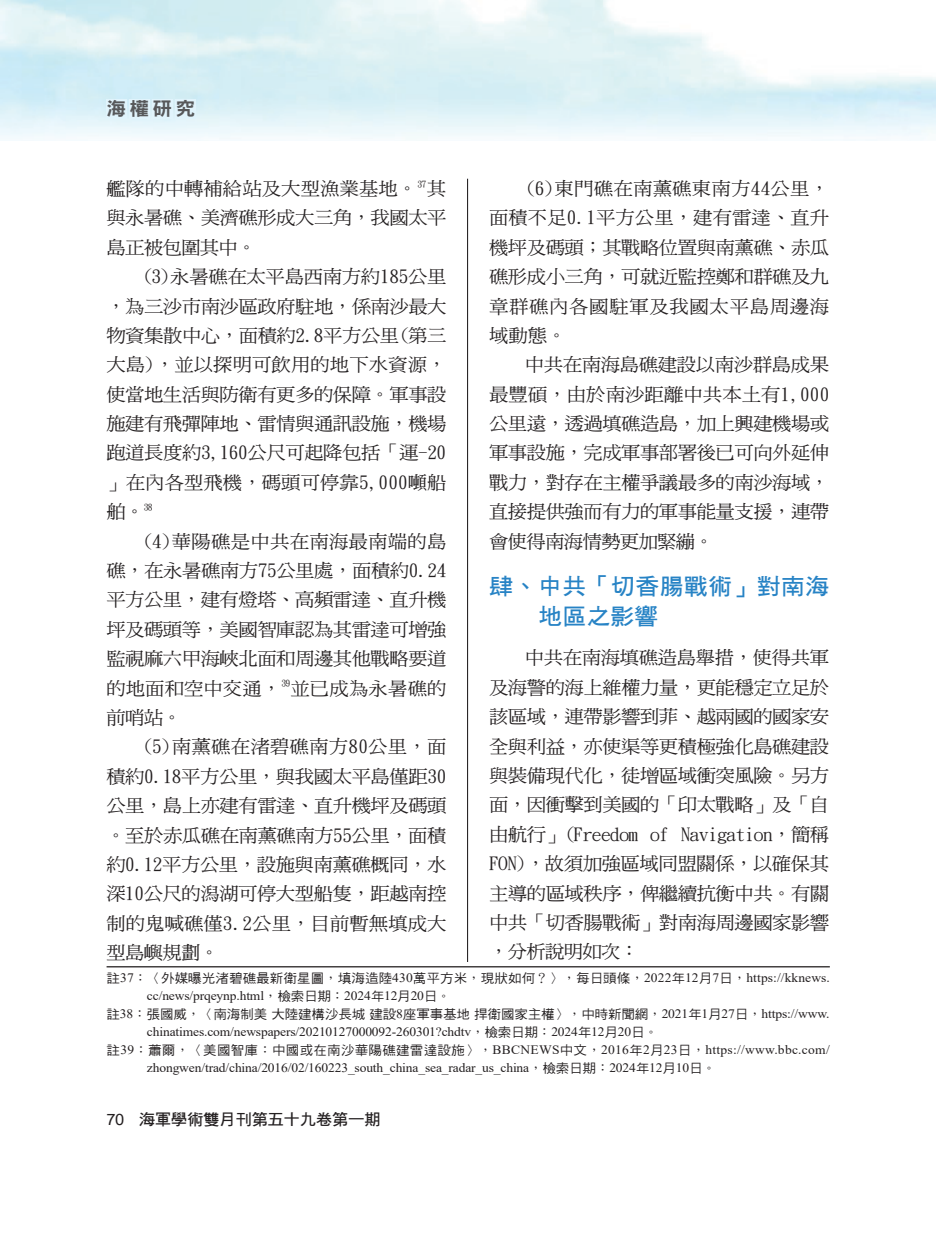
<style>
.page{position:relative;width:936px;height:1234px;background:#fff}
.page>*{position:absolute;margin:0;border:0;box-sizing:border-box;transform-origin:0 0}
.壹{font:22.8px/29.4px "DF Hei Bd HK BF";letter-spacing:.015em;color:#2783c5;scale:1.05 1}
.t1{font:18.6px "DFN Hei XB HK BF";color:#57585a;scale:1.05 1}
.t2{font:18.45px/29.4px "DF Ming Md HK BF";letter-spacing:-.025em;color:#231f20;text-align:justify;scale:1.05 1}
.t3{font:15.6px "DF Hei Bd HK BF";letter-spacing:-.025em;color:#231f20;scale:1.05 1}
.註釋_註十一{font:12.9px/18px "Times New Roman";letter-spacing:-.01em;color:#231f20;scale:1.05 1}
.s1{font-family:"DF Hei Md HK BF"}
.s2{font-family:"DF Kai Shu SB Estd BF"}
.s3{font-family:"Arial"}
</style>
<div class="page">
<hr style="left:467px;top:179px;width:1px;height:871px;background:#231f20">
<div style="left:106px;top:99px;width:20px;height:19px;background:#e1f4fc"></div>
<div style="left:153px;top:99px;width:20px;height:19px;background:#e1f4fc"></div>
<div style="left:130px;top:99px;width:20px;height:19px;background:#e1f4fc"></div>
<div style="left:176px;top:99px;width:20px;height:19px;background:#e1f4fc"></div>
<div style="left:107px;top:962px;width:722px;height:116px;background:#fff"></div>
<hr style="left:107px;top:965px;width:722px;height:2px;background:#231f20">
<p class="t1" style="left:106px;top:99px;width:86px">海權研究</p>
<p class="t2" style="left:106px;top:174px;width:325px">艦隊的中轉補給站及大型漁業基地。<sup>37</sup>其與永暑礁、美濟礁形成大三角，我國太平島正被包圍其中。</p>
<p class="t2" style="left:106px;top:262px;width:325px;text-indent:36px">(3)永暑礁在太平島西南方約185公里，為三沙市南沙區政府駐地，係南沙最大物資集散中心，面積約2.8平方公里(第三大島)，並以探明可飲用的地下水資源，使當地生活與防衛有更多的保障。軍事設施建有飛彈陣地、雷情與通訊設施，機場跑道長度約3,160公尺可起降包括「運-20」在內各型飛機，碼頭可停靠5,000噸船舶。<sup>38</sup></p>
<p class="t2" style="left:106px;top:526px;width:325px;text-indent:36px">(4)華陽礁是中共在南海最南端的島礁，在永暑礁南方75公里處，面積約0.24平方公里，建有燈塔、高頻雷達、直升機坪及碼頭等，美國智庫認為其雷達可增強監視麻六甲海峽北面和周邊其他戰略要道的地面和空中交通，<sup>39</sup>並已成為永暑礁的前哨站。</p>
<p class="t2" style="left:106px;top:732px;width:325px;text-indent:36px">(5)南薰礁在渚碧礁南方80公里，面積約0.18平方公里，與我國太平島僅距30公里，島上亦建有雷達、直升機坪及碼頭。至於赤瓜礁在南薰礁南方55公里，面積約0.12平方公里，設施與南薰礁概同，水深10公尺的潟湖可停大型船隻，距越南控制的鬼喊礁僅3.2公里，目前暫無填成大型島嶼規劃。</p>
<p class="t2" style="left:489px;top:174px;width:325px;text-indent:36px">(6)東門礁在南薰礁東南方44公里，面積不足0.1平方公里，建有雷達、直升機坪及碼頭；其戰略位置與南薰礁、赤瓜礁形成小三角，可就近監控鄭和群礁及九章群礁內各國駐軍及我國太平島周邊海域動態。</p>
<p class="t2" style="left:489px;top:350px;width:325px;text-indent:36px">中共在南海島礁建設以南沙群島成果最豐碩，由於南沙距離中共本土有1,000公里遠，透過填礁造島，加上興建機場或軍事設施，完成軍事部署後已可向外延伸戰力，對存在主權爭議最多的南沙海域，直接提供強而有力的軍事能量支援，連帶會使得南海情勢更加緊繃。</p>
<p class="壹" style="left:538px;top:571px;width:279px;text-indent:-49px">肆、中共「切香腸戰術」對南海地區之影響</p>
<p class="t2" style="left:489px;top:643px;width:325px;text-indent:36px">中共在南海填礁造島舉措，使得共軍及海警的海上維權力量，更能穩定立足於該區域，連帶影響到菲、越兩國的國家安全與利益，亦使渠等更積極強化島礁建設與裝備現代化，徒增區域衝突風險。另方面，因衝擊到美國的「印太戰略」及「自由航行」(Freedom of Navigation，簡稱FON)，故須加強區域同盟關係，以確保其主導的區域秩序，俾繼續抗衡中共。有關中共「切香腸戰術」對南海周邊國家影響，分析說明如次：</p>
<p class="註釋_註十一" style="left:147px;top:967px;width:652px;text-indent:-40px"><span class="s1">註</span>37<span class="s2">：〈</span><span class="s1">外媒曝光渚碧礁最新衛星圖</span><span class="s2">，</span><span class="s1">填海造陸</span>430<span class="s1">萬平方米</span><span class="s2">，</span><span class="s1">現狀如何</span><span class="s2">？〉，</span><span class="s1">每日頭條</span><span class="s2">，</span>2022<span class="s1">年</span>12<span class="s1">月</span>7<span class="s1">日</span><span class="s2">，</span>https://kknews. cc/news/prqeynp.html<span class="s2">，</span><span class="s1">檢索日期</span><span class="s2">：</span>2024<span class="s1">年</span>12<span class="s1">月</span>20<span class="s1">日</span><span class="s2">。</span></p>
<p class="註釋_註十一" style="left:147px;top:1003px;width:651px;text-indent:-40px"><span class="s1">註</span>38<span class="s2">：</span><span class="s1">張國威</span><span class="s2">，〈</span><span class="s1">南海制美大陸建構沙長城建設</span>8<span class="s1">座軍事基地捍衛國家主權</span><span class="s2">〉，</span><span class="s1">中時新聞網</span><span class="s2">，</span>2021<span class="s1">年</span>1<span class="s1">月</span>27<span class="s1">日</span><span class="s2">，</span>https://www. chinatimes.com/newspapers/20210127000092-260301?chdtv<span class="s2">，</span><span class="s1">檢索日期</span><span class="s2">：</span>2024<span class="s1">年</span>12<span class="s1">月</span>20<span class="s1">日</span><span class="s2">。</span></p>
<p class="註釋_註十一" style="left:147px;top:1039px;width:651px;text-indent:-40px"><span class="s1">註</span>39<span class="s2">：</span><span class="s1">蕭爾</span><span class="s2">，〈</span><span class="s1">美國智庫</span><span class="s2">：</span><span class="s1">中國或在南沙華陽礁建雷達設施</span><span class="s2">〉，</span>BBCNEWS<span class="s1">中文</span><span class="s2">，</span>2016<span class="s1">年</span>2<span class="s1">月</span>23<span class="s1">日</span><span class="s2">，</span>https://www.bbc.com/ zhongwen/trad/china/2016/02/160223_south_china_sea_radar_us_china<span class="s2">，</span><span class="s1">檢索日期</span><span class="s2">：</span>2024<span class="s1">年</span>12<span class="s1">月</span>10<span class="s1">日</span><span class="s2">。</span></p>
<p class="t3" style="left:106px;top:1111px;width:263px"><span class="s3">70</span> 海軍學術雙月刊第五十九卷第一期</p>
</div>
